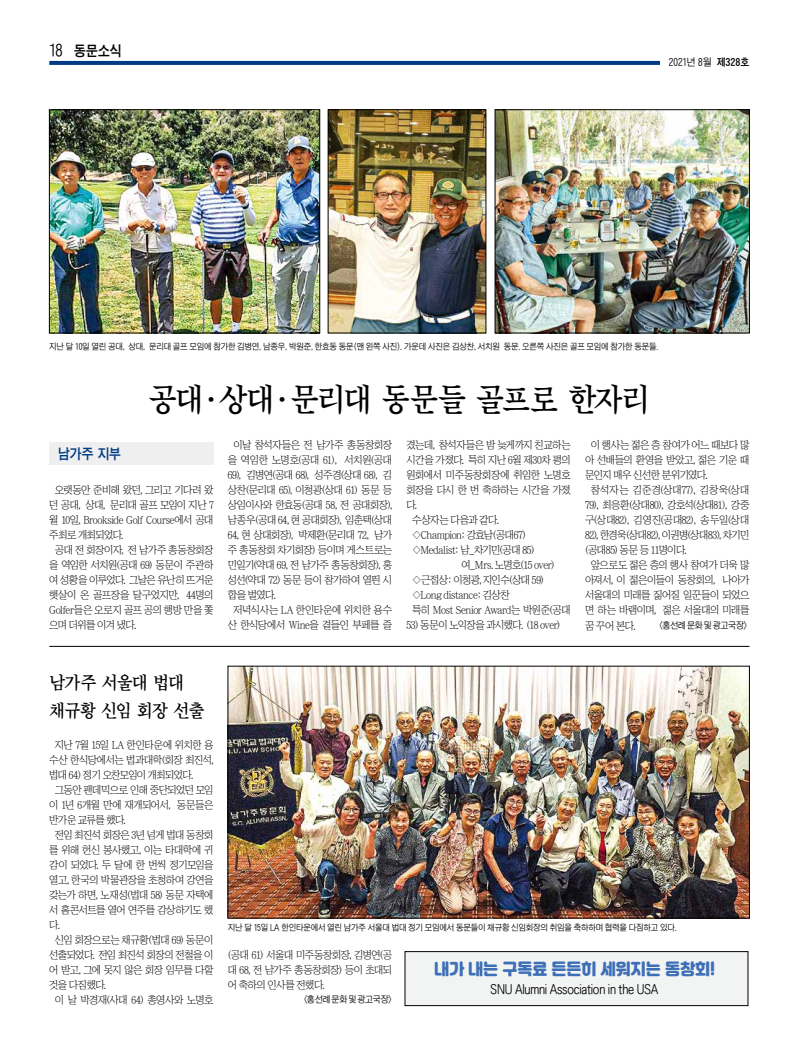
<style>
.page{position:relative;width:792px;height:1049px;background:#fff}
.page>*{position:absolute;margin:0;border:0;box-sizing:border-box;transform-origin:0 0}
.t1{font:32px "Csn Tm";letter-spacing:-.055em;color:#000}
.t2{font:18px/28px "Csn Tm";letter-spacing:-.065em;color:#000}
.t3{font:15.9px "Jalnan";color:#3d6fb7;scale:.94 1}
.t4{font:14px "Csn Tg";color:#000}
.t5{font:14px "Csn Tg";color:#003c83}
.t6{font:12.7px "Csng";letter-spacing:-.02em;color:#000;scale:.92 1}
.t7{font:10.5px/15px "Csnm";letter-spacing:-.05em;color:#000;text-align:justify}
.t8{font:10.5px "Csnm";letter-spacing:-.02em;color:#000}
.t9{font:10.5px "Csnm";letter-spacing:-.01em;color:#000}
.t10{font:10.5px "Csnm";letter-spacing:.01em;color:#000}
.t11{font:10.5px "Csnm";letter-spacing:-.025em;color:#000}
.t12{font:10.5px "Csnm";letter-spacing:-.03em;color:#000}
.t13{font:10px "Csng";color:#000}
.t14{font:9px "Csng";letter-spacing:-.04em;color:#000}
.t15{font:8.5px "Csng";letter-spacing:-.02em;color:#000}
.s1{font-family:"Csng";font-size:16px}
.s2{font-family:"Csn Tg"}
</style>
<div class="page">
<svg style="left:49px;top:61px;width:611px;height:4px;background:#043f85"></svg>
<div style="left:49px;top:442px;width:165px;height:23px;background:#efefef"></div>
<img style="left:497px;top:112px;width:250px;height:219px">
<div style="left:495px;top:110px;width:254px;height:223px;border:1px solid #000"></div>
<img style="left:51px;top:112px;width:267px;height:219px">
<div style="left:49px;top:110px;width:271px;height:223px;border:1px solid #000"></div>
<img style="left:330px;top:112px;width:154px;height:219px">
<div style="left:328px;top:110px;width:158px;height:223px;border:1px solid #000"></div>
<img style="left:230px;top:668px;width:517px;height:248px">
<hr style="left:49px;top:646px;width:700px;height:1px;background:#000">
<div style="left:405px;top:951px;width:343px;height:54px;background:#f2f3f3"></div>
<div style="left:405px;top:951px;width:343px;height:55px;border:1px solid #000"></div>
<h3 class="t4" style="left:49px;top:44px;width:74px"><span class="s1">18</span> 동문소식</h3>
<p class="t13" style="left:669px;top:57px;width:82px">2021년 8월 <span class="s2">제328호</span></p>
<p class="t15" style="left:49px;top:342px;width:611px">지난 달 10일 열린 공대, 상대, 문리대 골프 모임에 참가한 김병연, 남종우, 박원준, 한효동 동문(맨 왼쪽 사진). 가운데 사진은 김상찬, 서치원 동문. 오른쪽 사진은 골프 모임에 참가한 동문들.</p>
<h1 class="t1" style="left:148px;top:384px;width:503px">공대·상대·문리대 동문들 골프로 한자리</h1>
<h3 class="t5" style="left:58px;top:447px;width:65px">남가주 지부</h3>
<p class="t7" style="left:55px;top:483px;width:160px">오랫동안 준비해 왔던, 그리고 기다려 왔</p>
<p class="t7" style="left:49px;top:498px;width:166px">던 공대, 상대, 문리대 골프 모임이 지난 7</p>
<p class="t7" style="left:49px;top:513px;width:166px">월 10일, Brookside Golf Course에서 공대</p>
<p class="t7" style="left:49px;top:528px;width:76px">주최로 개최되었다.</p>
<p class="t7" style="left:55px;top:543px;width:160px">공대 전 회장이자, 전 남가주 총동창회장</p>
<p class="t7" style="left:49px;top:558px;width:166px">을 역임한 서치원(공대 69) 동문이 주관하</p>
<p class="t7" style="left:49px;top:573px;width:166px">여 성황을 이루었다. 그날은 유난히 뜨거운</p>
<p class="t7" style="left:49px;top:588px;width:166px">햇살이 온 골프장을 달구었지만, 44명의</p>
<p class="t8" style="left:49px;top:605px;width:166px">Golfer들은 오로지 골프 공의 행방 만을 쫓</p>
<p class="t7" style="left:49px;top:618px;width:89px">으며 더위를 이겨 냈다.</p>
<p class="t7" style="left:233px;top:438px;width:160px">이날 참석자들은 전 남가주 총동창회장</p>
<p class="t7" style="left:228px;top:453px;width:166px">을 역임한 노명호(공대 61), 서치원(공대</p>
<p class="t7" style="left:228px;top:468px;width:166px">69), 김병연(공대 68), 성주경(상대 68), 김</p>
<p class="t7" style="left:228px;top:483px;width:166px">상찬(문리대 65), 이청광(상대 61) 동문 등</p>
<p class="t7" style="left:228px;top:498px;width:166px">상임이사와 한효동(공대 58, 전 공대회장),</p>
<p class="t7" style="left:228px;top:513px;width:166px">남종우(공대 64, 현 공대회장), 임춘택(상대</p>
<p class="t7" style="left:228px;top:528px;width:166px">64, 현 상대회장), 박제환(문리대 72, 남가</p>
<p class="t7" style="left:228px;top:543px;width:166px">주 총동창회 차기회장) 등이며 게스트로는</p>
<p class="t7" style="left:228px;top:558px;width:166px">민일기(약대 69, 전 남가주 총동창회장), 홍</p>
<p class="t11" style="left:228px;top:575px;width:166px">성선(약대 72) 동문 등이 참가하여 열띈 시</p>
<p class="t7" style="left:228px;top:588px;width:50px">합을 벌였다.</p>
<p class="t7" style="left:233px;top:603px;width:160px">저녁식사는 LA 한인타운에 위치한 용수</p>
<p class="t7" style="left:228px;top:618px;width:166px">산 한식당에서 Wine을 곁들인 부페를 즐</p>
<p class="t7" style="left:406px;top:438px;width:166px">겼는데, 참석자들은 밤 늦게까지 친교하는</p>
<p class="t7" style="left:406px;top:453px;width:166px">시간을 가졌다. 특히 지난 6월 제30차 평의</p>
<p class="t7" style="left:406px;top:468px;width:166px">원회에서 미주동창회장에 취임한 노명호</p>
<p class="t7" style="left:406px;top:483px;width:166px">회장을 다시 한 번 축하하는 시간을 가졌</p>
<p class="t7" style="left:406px;top:498px;width:12px">다.</p>
<p class="t8" style="left:412px;top:515px;width:88px">수상자는 다음과 같다.</p>
<p class="t7" style="left:412px;top:528px;width:115px">◇Champion: 강효남(공대67)</p>
<p class="t7" style="left:412px;top:543px;width:124px">◇Medalist: 남_차기민(공대 85)</p>
<p class="t7" style="left:461px;top:558px;width:95px">여_Mrs. 노명호(15 over)</p>
<p class="t7" style="left:412px;top:573px;width:133px">◇근접상: 이청광, 지인수(상대 59)</p>
<p class="t12" style="left:412px;top:590px;width:99px">◇Long distance: 김상찬</p>
<p class="t7" style="left:412px;top:603px;width:160px">특히 Most Senior Award는 박원준(공대</p>
<p class="t7" style="left:406px;top:618px;width:156px">53) 동문이 노익장을 과시했다. (18 over)</p>
<p class="t7" style="left:591px;top:438px;width:160px">이 행사는 젊은 층 참여가 어느 때보다 많</p>
<p class="t7" style="left:585px;top:453px;width:166px">아 선배들의 환영을 받았고, 젊은 기운 때</p>
<p class="t7" style="left:585px;top:468px;width:124px">문인지 매우 신선한 분위기였다.</p>
<p class="t10" style="left:591px;top:485px;width:160px">참석자는 김준경(상대77), 김창욱(상대</p>
<p class="t7" style="left:585px;top:498px;width:166px">79), 최응환(상대80), 강호석(상대81), 강중</p>
<p class="t9" style="left:585px;top:515px;width:166px">구(상대82), 김영진(공대82), 송두일(상대</p>
<p class="t7" style="left:585px;top:528px;width:166px">82), 한경욱(상대82), 이권병(상대83), 차기민</p>
<p class="t7" style="left:585px;top:543px;width:103px">(공대85) 동문 등 11명이다.</p>
<p class="t7" style="left:591px;top:558px;width:160px">앞으로도 젊은 층의 행사 참여가 더욱 많</p>
<p class="t7" style="left:585px;top:573px;width:166px">아져서, 이 젊은이들이 동창회의, 나아가</p>
<p class="t7" style="left:585px;top:588px;width:166px">서울대의 미래를 짊어질 일꾼들이 되었으</p>
<p class="t7" style="left:585px;top:603px;width:166px">면 하는 바램이며, 젊은 서울대의 미래를</p>
<p class="t7" style="left:585px;top:618px;width:52px">꿈 꾸어 본다.</p>
<p class="t14" style="left:659px;top:621px;width:90px">&lt;홍선례 문화 및 광고국장&gt;</p>
<h2 class="t2" style="left:49px;top:669px;width:157px">남가주 서울대 법대 채규황 신임 회장 선출</h2>
<p class="t7" style="left:55px;top:738px;width:160px">지난 7월 15일 LA 한인타운에 위치한 용</p>
<p class="t7" style="left:49px;top:753px;width:166px">수산 한식당에서는 법과대학(회장 최진석,</p>
<p class="t7" style="left:49px;top:768px;width:145px">법대 64) 정기 오찬모임이 개최되었다.</p>
<p class="t7" style="left:55px;top:783px;width:160px">그동안 팬데믹으로 인해 중단되었던 모임</p>
<p class="t7" style="left:49px;top:798px;width:166px">이 1년 6개월 만에 재개되어서, 동문들은</p>
<p class="t7" style="left:49px;top:813px;width:78px">반가운 교류를 했다.</p>
<p class="t7" style="left:55px;top:828px;width:160px">전임 최진석 회장은 3년 넘게 법대 동창회</p>
<p class="t7" style="left:49px;top:843px;width:166px">를 위해 헌신 봉사했고, 이는 타대학에 귀</p>
<p class="t7" style="left:49px;top:858px;width:166px">감이 되었다. 두 달에 한 번씩 정기모임을</p>
<p class="t7" style="left:49px;top:873px;width:166px">열고, 한국의 박물관장을 초청하여 강연을</p>
<p class="t7" style="left:49px;top:888px;width:166px">갖는가 하면, 노재성(법대 58) 동문 자택에</p>
<p class="t7" style="left:49px;top:903px;width:166px">서 홈콘서트를 열어 연주를 감상하기도 했</p>
<p class="t7" style="left:49px;top:918px;width:12px">다.</p>
<p class="t7" style="left:55px;top:933px;width:160px">신임 회장으로는 채규황(법대 69) 동문이</p>
<p class="t7" style="left:49px;top:948px;width:166px">선출되었다. 전임 최진석 회장의 전철을 이</p>
<p class="t7" style="left:49px;top:963px;width:166px">어 받고, 그에 못지 않은 회장 임무를 다할</p>
<p class="t7" style="left:49px;top:978px;width:58px">것을 다짐했다.</p>
<p class="t7" style="left:55px;top:993px;width:160px">이 날 박경재(사대 64) 총영사와 노명호</p>
<p class="t15" style="left:228px;top:923px;width:451px">지난 달 15일 LA 한인타운에서 열린 남가주 서울대 법대 정기 모임에서 동문들이 채규황 신임회장의 취임을 축하하며 협력을 다짐하고 있다.</p>
<h3 class="t3" style="left:434px;top:958px;width:300px">내가 내는 구독료 든든히 세워지는 동창회!</h3>
<p class="t6" style="left:491px;top:983px;width:184px">SNU Alumni Association in the USA</p>
<p class="t7" style="left:228px;top:948px;width:166px">(공대 61) 서울대 미주동창회장, 김병연(공 대 68, 전 남가주 총동창회장) 등이 초대되 어 축하의 인사를 전했다.</p>
<p class="t14" style="left:303px;top:995px;width:90px">&lt;홍선례 문화 및 광고국장&gt;</p>
</div>
